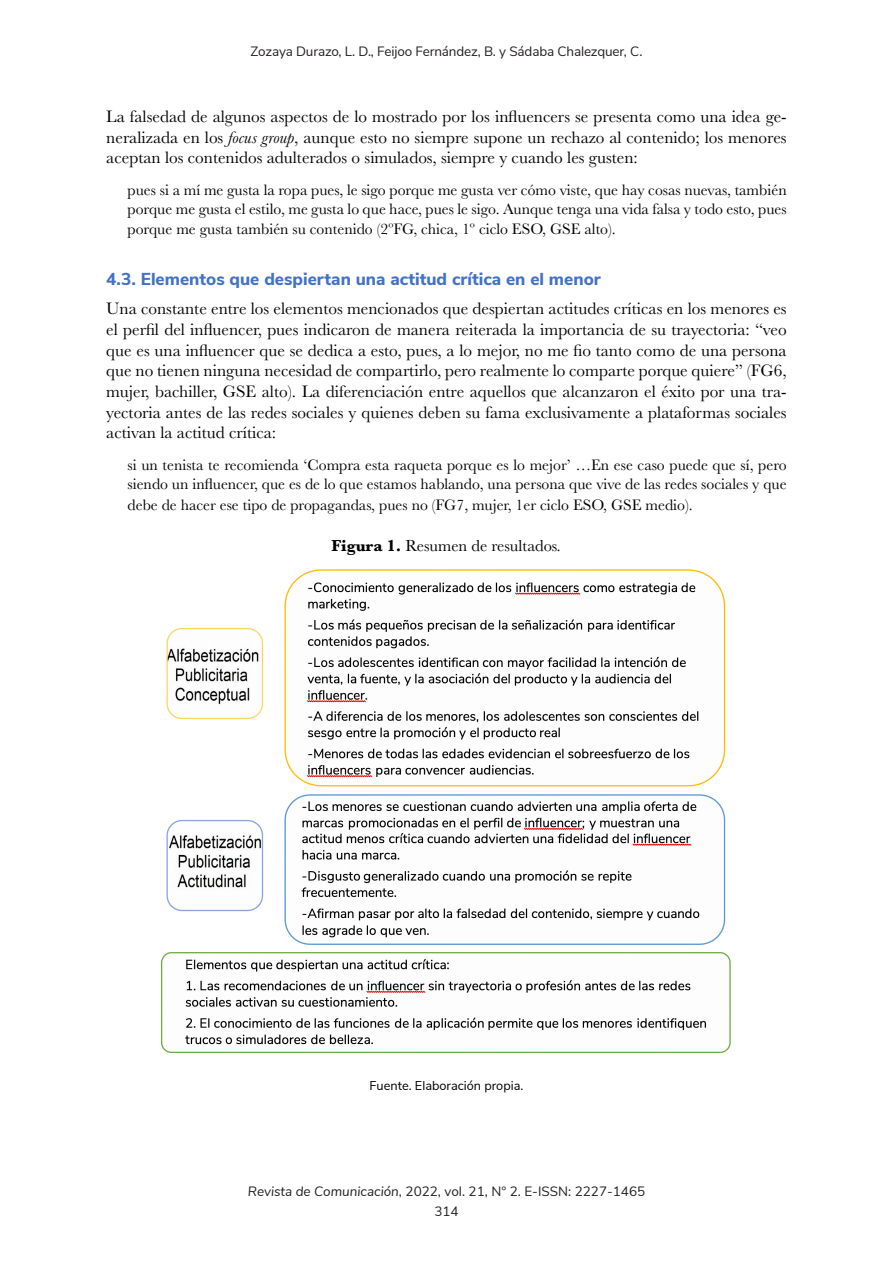
<style>
.page{position:relative;width:893px;height:1263px;background:#fff}
.page>*{position:absolute;margin:0;border:0;box-sizing:border-box;transform-origin:0 0}
.Texto{font:17.25px/20.7px "Baskerville";color:#000;text-align:justify}
.Subtítulo_2{font:800 17.25px "Nunito Sans";color:#4472c4}
.Tabla-título{font:16.5px "Baskerville";color:#000}
.cita{font:15.75px/18.9px "Baskerville";color:#000}
.t1{font:13.5px/20.4px "Nunito Sans";letter-spacing:-.01em;color:#231f20;text-align:center}
.Tabla-pie{font:12.75px "Nunito Sans";color:#000}
.s1{font-style:italic}
.s2{font-weight:700}
</style>
<div class="page">
<img style="left:161px;top:569px;width:570px;height:484px">
<p class="t1" style="left:250px;top:40px;width:393px">Zozaya Durazo, L. D., Feijoo Fernández, B. y Sádaba Chalezquer, C.</p>
<p class="Texto" style="left:106px;top:106px;width:682px">La falsedad de algunos aspectos de lo mostrado por los influencers se presenta como una idea ge&shy;neralizada en los <span class="s1">focus group</span>, aunque esto no siempre supone un rechazo al contenido; los menores aceptan los contenidos adulterados o simulados, siempre y cuando les gusten:</p>
<p class="cita" style="left:128px;top:181px;width:661px">pues si a mí me gusta la ropa pues, le sigo porque me gusta ver cómo viste, que hay cosas nuevas, también porque me gusta el estilo, me gusta lo que hace, pues le sigo. Aunque tenga una vida falsa y todo esto, pues</p>
<p class="cita" style="left:128px;top:220px;width:490px">porque me gusta también su contenido (2ºFG, chica, 1º ciclo ESO, GSE alto).</p>
<p class="Subtítulo_2" style="left:106px;top:266px;width:496px">4.3. Elementos que despiertan una actitud crítica en el menor</p>
<p class="Texto" style="left:106px;top:298px;width:682px">Una constante entre los elementos mencionados que despiertan actitudes críticas en los menores es el perfil del influencer, pues indicaron de manera reiterada la importancia de su trayectoria: “veo que es una influencer que se dedica a esto, pues, a lo mejor, no me fio tanto como de una persona que no tienen ninguna necesidad de compartirlo, pero realmente lo comparte porque quiere” (FG6, mujer, bachiller, GSE alto). La diferenciación entre aquellos que alcanzaron el éxito por una tra&shy;yectoria antes de las redes sociales y quienes deben su fama exclusivamente a plataformas sociales activan la actitud crítica:</p>
<p class="cita" style="left:128px;top:456px;width:661px">si un tenista te recomienda ‘Compra esta raqueta porque es lo mejor’ …En ese caso puede que sí, pero siendo un influencer, que es de lo que estamos hablando, una persona que vive de las redes sociales y que</p>
<p class="cita" style="left:128px;top:495px;width:567px">debe de hacer ese tipo de propagandas, pues no (FG7, mujer, 1er ciclo ESO, GSE medio).</p>
<p class="Tabla-título" style="left:332px;top:535px;width:231px"><span class="s2">Figura 1.</span> Resumen de resultados<span class="s1">.</span></p>
<p class="Tabla-pie" style="left:370px;top:1076px;width:155px">Fuente. Elaboración propia.</p>
<p class="t1" style="left:248px;top:1180px;width:399px"><span class="s1">Revista de Comunicación</span>, 2022, vol. 21, N° 2. E-ISSN: 2227-1465<br>314</p>
</div>
